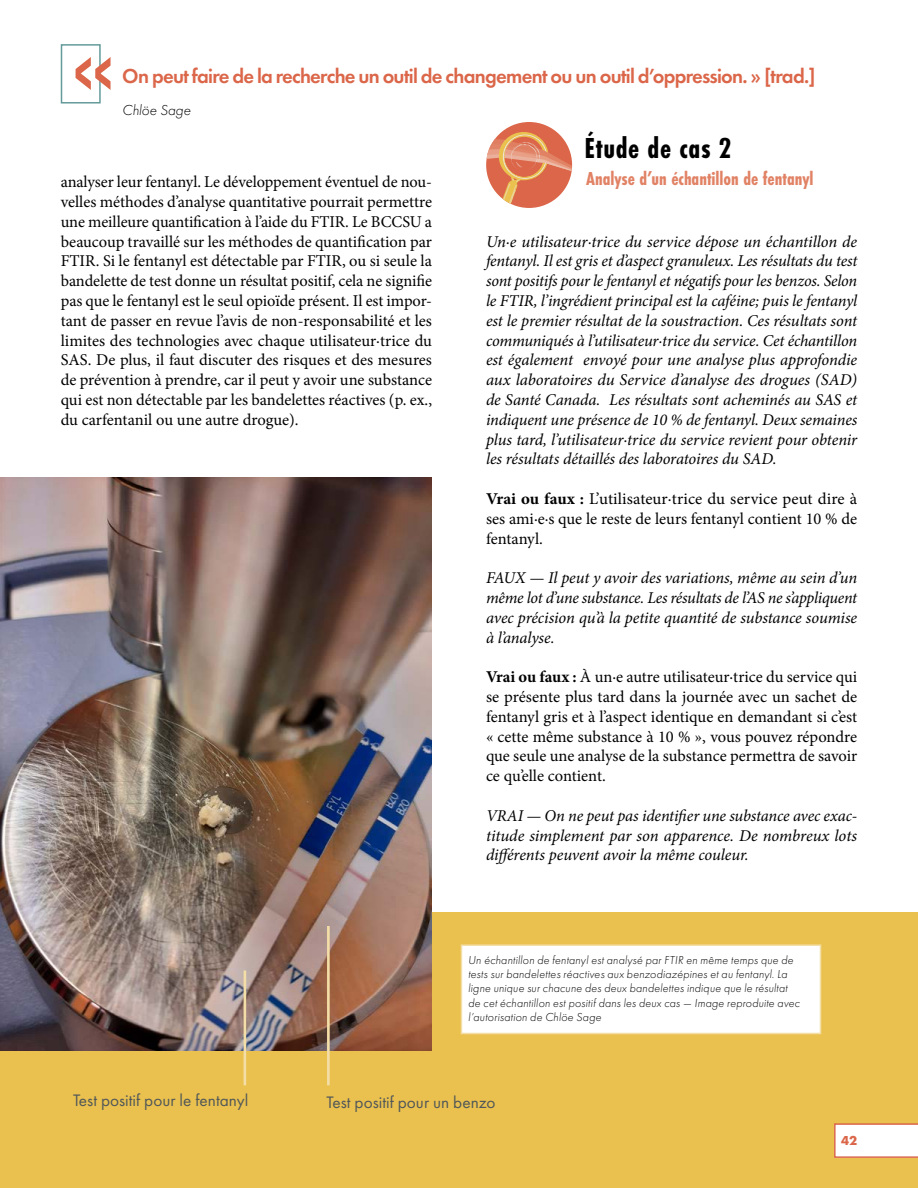
<style>
.page{position:relative;width:918px;height:1188px;background:#fff}
.page>*{position:absolute;margin:0;border:0;box-sizing:border-box;transform-origin:0 0}
.t1{font:100.5px "Helvetica Neue";color:#db6649}
.t2{font:700 30px "Futura PT Cond";letter-spacing:.02em;color:#000}
.t3{font:600 21px "Futura PT";letter-spacing:-.035em;color:#db6649}
.t4{font:700 19.5px "Futura PT Cond";color:#e18265}
.t5{font:17.25px "Futura PT";color:#515758}
.t6{font:16.5px/19.8px "Minion Pro";color:#000;text-align:justify}
.t7{font:italic 16.5px/19.8px "Minion Pro";letter-spacing:-.01em;color:#000;text-align:justify}
.t8{font:italic 300 15px "Futura PT";color:#000}
.t9{font:700 13.5px "Futura PT";color:#db6649}
.t10{font:italic 300 12px/14.4px "Futura PT";letter-spacing:.015em;color:#000}
.s1{font-weight:700}
</style>
<div class="page">
<div style="left:0;top:913px;width:918px;height:275px;background:#eac14f"></div>
<img style="left:0;top:478px;width:432px;height:572px">
<div style="left:461px;top:944px;width:360px;height:90px;background:#fff;border:2px solid #f4dea7"></div>
<hr style="left:244px;top:970px;width:2px;height:115px;background:#f4dea7">
<hr style="left:327px;top:926px;width:3px;height:159px;background:#f4dea7">
<svg style="left:834px;top:1123px;width:84px;height:35px;background:#fbeeea"></svg>
<div style="left:61px;top:44px;width:40px;height:60px;border:2px solid #639b9a"></div>
<div style="left:486px;top:122px;width:86px;height:86px;background:#db6649;border-radius:50%"></div>
<svg style="left:486px;top:132px;width:86px;height:76px"></svg>
<h1 class="t1" style="left:71px;top:-7px;width:48px">«</h1>
<p class="t3" style="left:122px;top:63px;width:695px">On peut faire de la recherche un outil de changement ou un outil d’oppression. » [trad.]</p>
<p class="t8" style="left:122px;top:101px;width:70px">Chlöe Sage</p>
<p class="t6" style="left:61px;top:172px;width:373px">analyser leur fentanyl. Le développement éventuel de nou&shy;velles méthodes d’analyse quantitative pourrait permettre une meilleure quantification à l’aide du FTIR. Le BCCSU a beaucoup travaillé sur les méthodes de quantification par FTIR. Si le fentanyl est détectable par FTIR, ou si seule la bandelette de test donne un résultat positif, cela ne signifie pas que le fentanyl est le seul opioïde présent. Il est impor&shy;tant de passer en revue l’avis de non-responsabilité et les limites des technologies avec chaque utilisateur·trice du SAS. De plus, il faut discuter des risques et des mesures de prévention à prendre, car il peut y avoir une substance qui est non détectable par les bandelettes réactives (p. ex., du carfentanil ou une autre drogue).</p>
<h2 class="t2" style="left:585px;top:131px;width:148px">Étude de cas 2</h2>
<p class="t4" style="left:586px;top:167px;width:229px">Analyse d’un échantillon de fentanyl</p>
<p class="t7" style="left:486px;top:231px;width:373px">Un·e utilisateur·trice du service dépose un échantillon de fentanyl. Il est gris et d’aspect granuleux. Les résultats du test sont positifs pour le fentanyl et négatifs pour les benzos. Selon le FTIR, l’ingrédient principal est la caféine; puis le fentanyl est le premier résultat de la soustraction. Ces résultats sont communiqués à l’utilisateur·trice du service. Cet échantillon est également envoyé pour une analyse plus approfondie aux laboratoires du Service d’analyse des drogues (SAD) de Santé Canada. Les résultats sont acheminés au SAS et indiquent une présence de 10 % de fentanyl. Deux semaines plus tard, l’utilisateur·trice du service revient pour obtenir les résultats détaillés des laboratoires du SAD.</p>
<p class="t6" style="left:486px;top:489px;width:373px"><span class="s1">Vrai ou faux :</span> L’utilisateur·trice du service peut dire à ses ami·e·s que le reste de leurs fentanyl contient 10 % de fentanyl.</p>
<p class="t7" style="left:486px;top:568px;width:373px">FAUX — Il peut y avoir des variations, même au sein d’un même lot d’une substance. Les résultats de l’AS ne s’appliquent avec précision qu’à la petite quantité de substance soumise à l’analyse.</p>
<p class="t6" style="left:486px;top:667px;width:373px"><span class="s1">Vrai ou faux :</span> À un·e autre utilisateur·trice du service qui se présente plus tard dans la journée avec un sachet de fentanyl gris et à l’aspect identique en demandant si c’est « cette même substance à 10 % », vous pouvez répondre que seule une analyse de la substance permettra de savoir ce qu’elle contient.</p>
<p class="t7" style="left:486px;top:806px;width:373px">VRAI — On ne peut pas identifier une substance avec exac&shy;titude simplement par son apparence. De nombreux lots différents peuvent avoir la même couleur.</p>
<p class="t10" style="left:468px;top:952px;width:333px">Un échantillon de fentanyl est analysé par FTIR en même temps que de tests sur bandelettes réactives aux benzodiazépines et au fentanyl. La ligne unique sur chacune des deux bandelettes indique que le résultat de cet échantillon est positif dans les deux cas — Image reproduite avec l’autorisation de Chlöe Sage</p>
<p class="t5" style="left:73px;top:1090px;width:177px">Test positif pour le fentanyl</p>
<p class="t5" style="left:327px;top:1092px;width:170px">Test positif pour un benzo</p>
<p class="t9" style="left:841px;top:1132px;width:18px">42</p>
<p class="t9" style="left:851px;top:1133px;width:18px">42</p>
</div>
